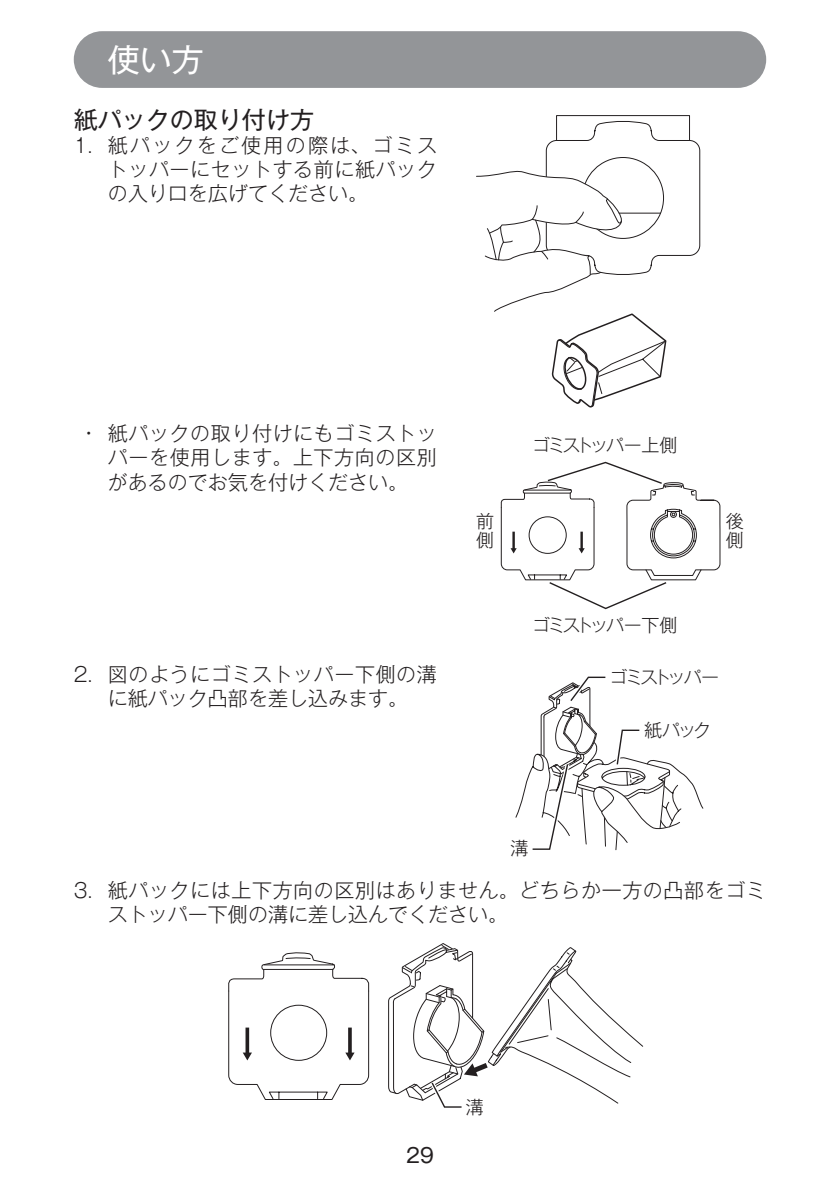
<style>
.page{position:relative;width:840px;height:1191px;background:#fff}
.page>*{position:absolute;margin:0;border:0;box-sizing:border-box;transform-origin:0 0}
.t1{font:32px "Gothic MB101 Pro";color:#fff}
.t2{font:24px "Gothic MB101 Pro";color:#231f20}
.t3{font:300 20px/24px "Gothic MB101 Pro";letter-spacing:.03em;color:#231f20;text-align:justify}
.t4{font:20px "Gothic MB101 Pro";color:#231f20}
.t5{font:18px "Gothic MB101 Pro Light 90 msp RKSJ H";letter-spacing:-.125em;color:#231f20}
.t6{font:18px "Gothic MB101 Pro Light 90 msp RKSJ H";letter-spacing:-.145em;color:#231f20}
.t7{font:18px/18px "Gothic MB101 Pro Light 90 msp RKSJ V";color:#231f20}
</style>
<div class="page">
<div style="left:74px;top:31px;width:691px;height:57px;background:#939598;border-radius:28px"></div>
<svg style="left:228px;top:952px;width:141px;height:148px"></svg>
<svg style="left:388px;top:943px;width:255px;height:165px"></svg>
<div style="left:555px;top:115px;width:134px;height:26px;border:1px solid #231f20"></div>
<svg style="left:476px;top:119px;width:224px;height:289px"></svg>
<svg style="left:500px;top:461px;width:220px;height:149px"></svg>
<svg style="left:515px;top:676px;width:188px;height:175px"></svg>
<h1 class="t1" style="left:108px;top:33px;width:97px">使い方</h1>
<p class="t2" style="left:74px;top:100px;width:241px">紙パックの取り付け方</p>
<p class="t3" style="left:108px;top:131px;width:330px;text-indent:-34px">1. 紙パックをご使用の際は、ゴミストッパーにセットする前に紙パックの入り口を広げてください。</p>
<p class="t3" style="left:108px;top:419px;width:330px;text-indent:-23px">• 紙パックの取り付けにもゴミストッパーを使用します。上下方向の区別があるのでお気を付けください。</p>
<p class="t3" style="left:74px;top:659px;width:364px;text-align:center">2. 図のようにゴミストッパー下側の溝に紙パック凸部を差し込みます。</p>
<p class="t5" style="left:531px;top:430px;width:147px">ゴミストッパー上側</p>
<p class="t7" style="left:476px;top:510px;width:19px">前側</p>
<p class="t7" style="left:725px;top:510px;width:19px">後側</p>
<p class="t5" style="left:531px;top:610px;width:147px">ゴミストッパー下側</p>
<p class="t6" style="left:609px;top:662px;width:111px">ゴミストッパー</p>
<p class="t6" style="left:643px;top:715px;width:68px">紙パック</p>
<p class="t6" style="left:510px;top:833px;width:19px">溝</p>
<p class="t3" style="left:108px;top:875px;width:659px;text-indent:-34px">3. 紙パックには上下方向の区別はありません。どちらか一方の凸部をゴミストッパー下側の溝に差し込んでください。</p>
<p class="t4" style="left:406px;top:1139px;width:29px">29</p>
<p class="t6" style="left:465px;top:1091px;width:19px">溝</p>
</div>
